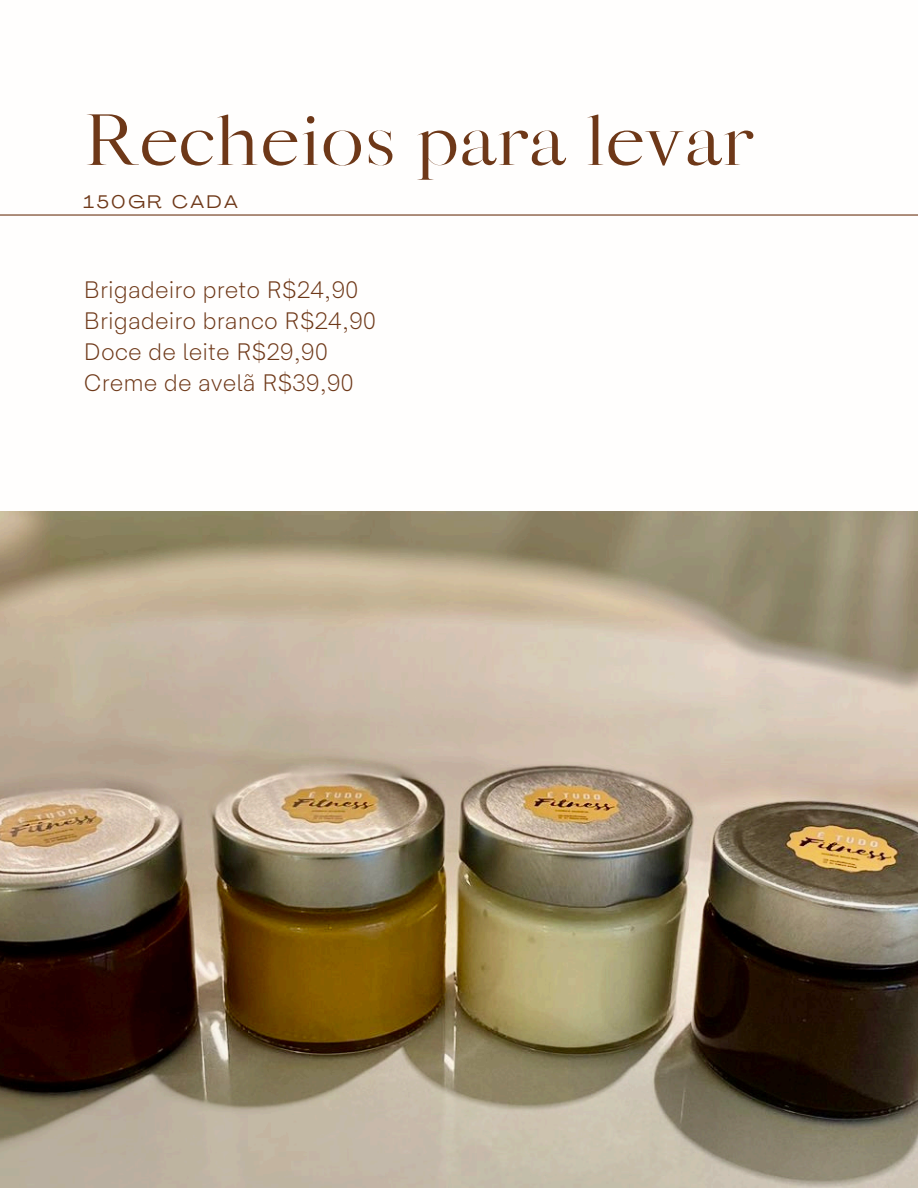
<style>
.page{position:relative;width:918px;height:1188px;background:#fff}
.page>*{position:absolute;margin:0;border:0;box-sizing:border-box;transform-origin:0 0}
.t1{font:69px "Sharis";color:#6e3818}
.t2{font:300 24.15px/31px "HK Sentiments";color:#6e3818}
.t3{font:expanded 18px "Agrandir";letter-spacing:.145em;color:#6e3818}
</style>
<div class="page">
<hr style="left:0;top:214px;width:918px;height:2px;background:#6e3818">
<img style="left:0;top:512px;width:918px;height:676px">
<h2 class="t1" style="left:84px;top:99px;width:672px">Recheios para levar</h2>
<p class="t3" style="left:84px;top:194px;width:156px">150GR CADA</p>
<p class="t2" style="left:84px;top:275px;width:294px">Brigadeiro preto R$24,90<br>Brigadeiro branco R$24,90<br>Doce de leite R$29,90<br>Creme de avelã R$39,90</p>
</div>
